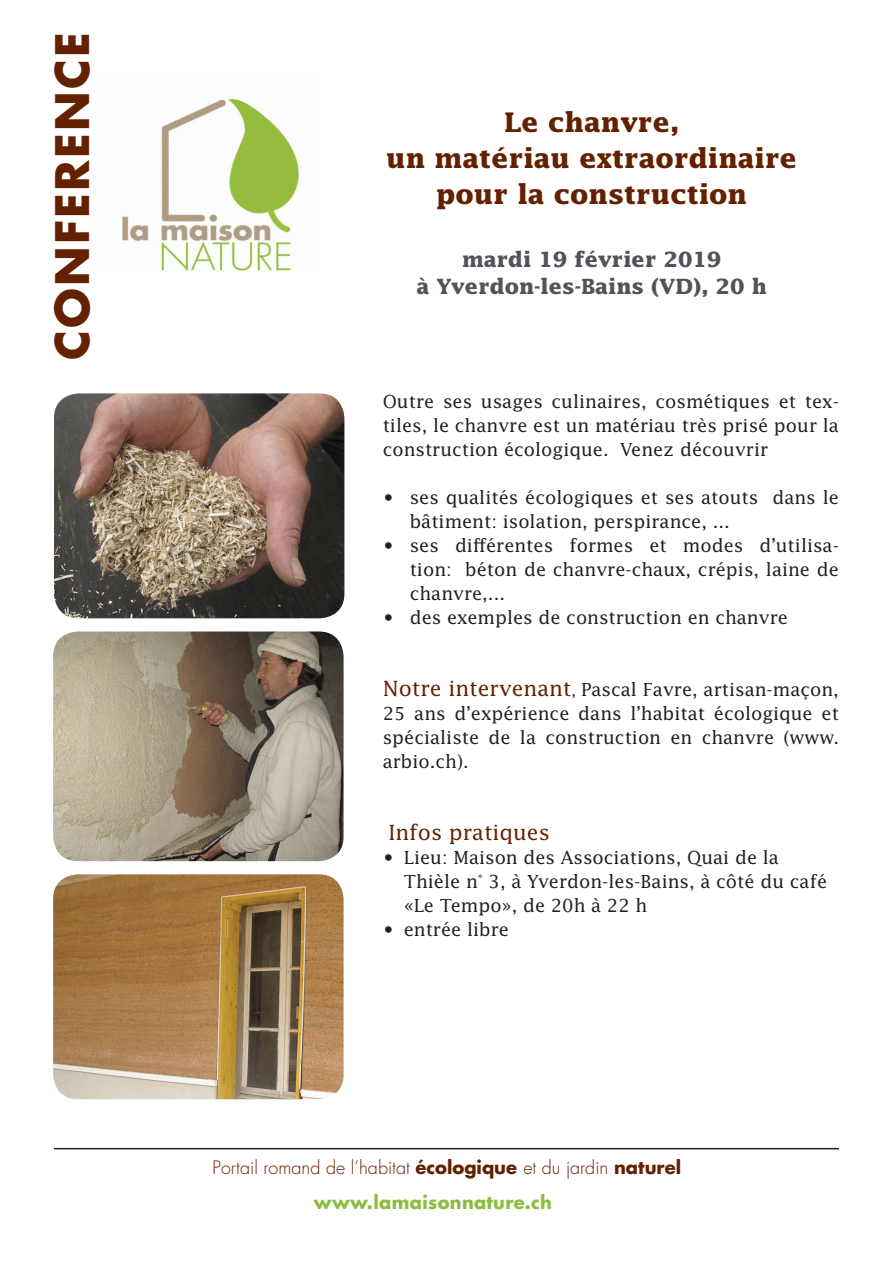
<style>
.page{position:relative;width:893px;height:1263px;background:#fff}
.page>*{position:absolute;margin:0;border:0;box-sizing:border-box;transform-origin:0 0}
.t1{font:700 45px "Futura";letter-spacing:.05em;color:#642100}
.t2{font:700 27px/36px "Lucida";color:#642100;text-align:center}
.t3{font:700 21px/27px "Lucida";color:#53515c;text-align:center}
.t4{font:21px "Lucida";color:#642100}
.t5{font:18px/24px "Lucida";color:#231f20;text-align:justify}
.t6{font:300 18px "Futura";color:#642100}
.t7{font:700 18px "Futura";letter-spacing:.02em;color:#8bbd3f}
.s1{font-size:21px;color:#642100}
.s2{font-size:15px}
.s3{font-weight:700}
</style>
<div class="page">
<img style="left:54px;top:393px;width:290px;height:225px">
<hr style="left:54px;top:1148px;width:785px;height:1px;background:#231f20">
<img style="left:53px;top:631px;width:291px;height:230px">
<img style="left:122px;top:98px;width:178px;height:173px">
<img style="left:53px;top:874px;width:291px;height:225px">
<h1 class="t1" style="left:41px;top:360px;width:330px;rotate:-90deg">CONFERENCE</h1>
<h2 class="t2" style="left:386px;top:104px;width:412px">Le chanvre,<br>un matériau extraordinaire pour la construction</h2>
<p class="t3" style="left:416px;top:246px;width:352px">mardi 19 février 2019<br>à Yverdon-les-Bains (VD), 20 h</p>
<p class="t5" style="left:383px;top:389px;width:458px">Outre ses usages culinaires, cosmétiques et tex&shy;tiles, le chanvre est un matériau très prisé pour la construction écologique. Venez découvrir</p>
<p class="t5" style="left:410px;top:485px;width:431px;text-indent:-27px">• ses qualités écologiques et ses atouts dans le bâtiment: isolation, perspirance, ...</p>
<p class="t5" style="left:410px;top:533px;width:431px;text-indent:-27px">• ses différentes formes et modes d’utilisa&shy;tion: béton de chanvre-chaux, crépis, laine de chanvre,...</p>
<p class="t5" style="left:383px;top:605px;width:407px">• des exemples de construction en chanvre</p>
<p class="t5" style="left:383px;top:677px;width:458px"><span class="s1">Notre intervenant</span><span class="s2">,</span> Pascal Favre, artisan-maçon, 25 ans d’expérience dans l’habitat écologique et spécialiste de la construction en chanvre (www. arbio.ch).</p>
<p class="t4" style="left:388px;top:819px;width:163px">Infos pratiques</p>
<p class="t5" style="left:404px;top:845px;width:425px;text-align:left;text-indent:-21px">• Lieu: Maison des Associations, Quai de la<br>Thièle n° 3, à Yverdon-les-Bains, à côté du café «Le Tempo», de 20h à 22 h</p>
<p class="t5" style="left:383px;top:917px;width:128px">• entrée libre</p>
<p class="t6" style="left:213px;top:1156px;width:470px">Portail romand de l’habitat <span class="s3">écologique</span> et du jardin <span class="s3">naturel</span></p>
<p class="t7" style="left:314px;top:1190px;width:240px">www.lamaisonnature.ch</p>
</div>
